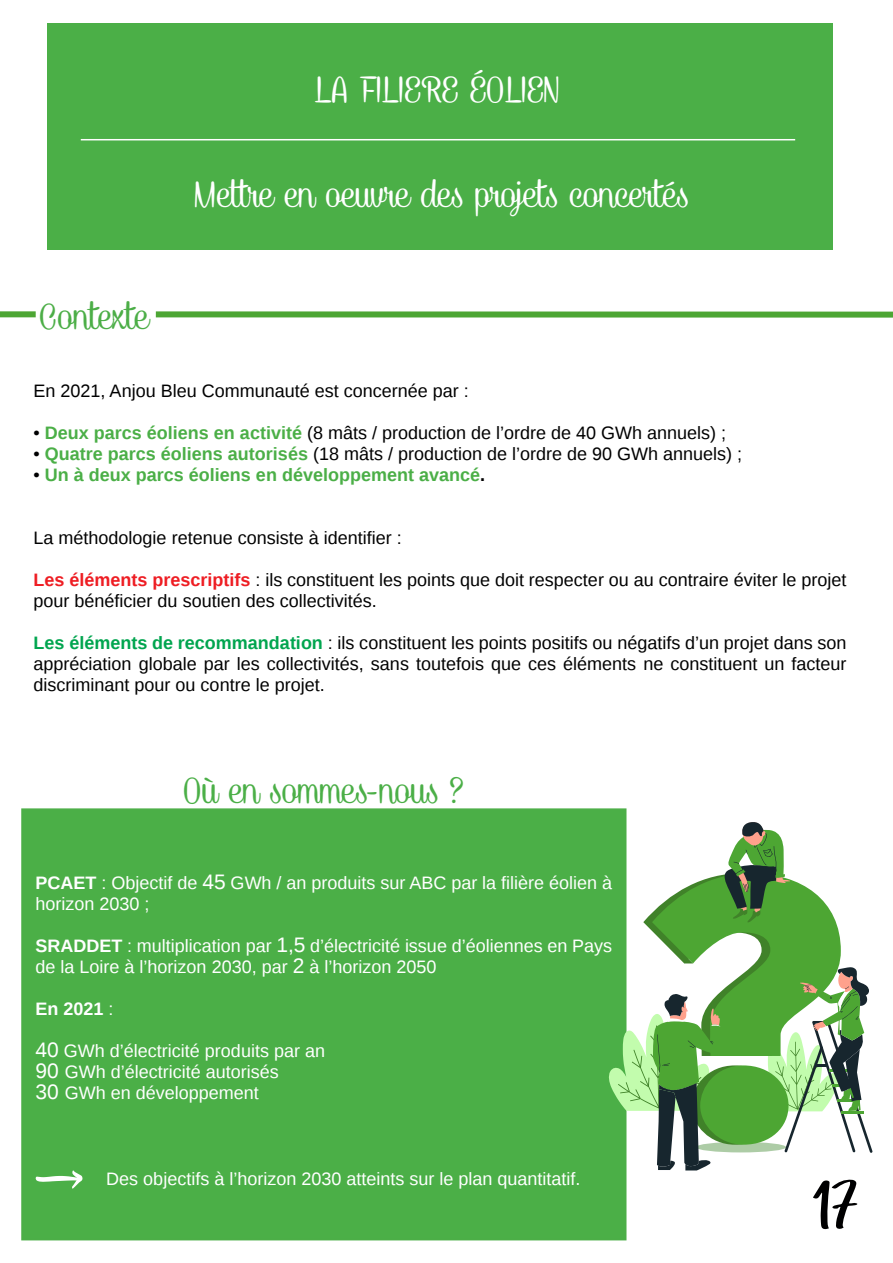
<style>
.page{position:relative;width:893px;height:1263px;background:#fff}
.page>*{position:absolute;margin:0;border:0;box-sizing:border-box;transform-origin:0 0}
.t1{font:75px "Gratise";color:#000001}
.t2{font:42px "Caneletter Script Personal Use";color:#fff}
.t3{font:42px "Caneletter Script Personal Use";color:#4baf47}
.t4{font:42px "Caneletter Script Personal Use";color:#4cae47}
.t5{font:18px/21px "Liberation Sans";color:#000001}
.t6{font:18px/21px "Liberation Sans";color:#fff}
.t7{font:700 18px "Liberation Sans";color:#4baf47}
.t8{font:700 18px "Liberation Sans";color:#fff}
.s1{font-weight:700;color:#4baf47}
.s2{font-weight:400;color:#000001}
.s3{color:#000001}
.s4{font-weight:700;color:#ee1d23}
.s5{font-weight:700;color:#00a54f}
.s6{font-weight:700}
.s7{font-size:21px}
.s8{font-weight:400}
</style>
<div class="page">
<div style="left:21px;top:808px;width:605px;height:432px;background:#4baf47;border:2px solid #4cae47"></div>
<div style="left:47px;top:23px;width:786px;height:227px;background:#4baf47"></div>
<hr style="left:81px;top:139px;width:714px;height:1px;background:#fff">
<svg style="left:36px;top:1170px;width:47px;height:19px"></svg>
<div style="left:696px;top:1142px;width:90px;height:10px;background:#adcca6;border-radius:50%"></div>
<svg style="left:652px;top:875px;width:189px;height:270px;fill:#4da633"></svg>
<svg style="left:755px;top:967px;width:118px;height:186px"></svg>
<svg style="left:609px;top:994px;width:112px;height:176px"></svg>
<svg style="left:722px;top:822px;width:68px;height:101px"></svg>
<div style="left:0;top:311px;width:36px;height:6px;background:#4da634"></div>
<div style="left:156px;top:311px;width:737px;height:7px;background:#4da634"></div>
<p class="t2" style="left:315px;top:68px;width:247px">LA FILIERE ÉOLIEN</p>
<p class="t4" style="left:40px;top:295px;width:110px">Contexte</p>
<p class="t2" style="left:195px;top:173px;width:496px">Mettre en oeuvre des projets concertés</p>
<p class="t5" style="left:34px;top:381px;width:437px">En 2021, Anjou Bleu Communauté est concernée par :</p>
<p class="t5" style="left:34px;top:423px;width:694px">• <span class="s1">Deux parcs éoliens en activité</span> (8 mâts / production de l’ordre de 40 GWh annuels) ;</p>
<p class="t5" style="left:34px;top:444px;width:710px">• <span class="s1">Quatre parcs éoliens autorisés</span> (18 mâts / production de l’ordre de 90 GWh annuels) ;</p>
<p class="t7" style="left:34px;top:463px;width:453px"><span class="s2">•</span> Un à deux parcs éoliens en développement avancé<span class="s3">.</span></p>
<p class="t5" style="left:34px;top:528px;width:370px">La méthodologie retenue consiste à identifier :</p>
<p class="t5" style="left:34px;top:570px;width:814px"><span class="s4">Les éléments prescriptifs</span> : ils constituent les points que doit respecter ou au contraire éviter le projet pour bénéficier du soutien des collectivités.</p>
<p class="t5" style="left:34px;top:633px;width:814px;text-align:justify"><span class="s5">Les éléments de recommandation</span> : ils constituent les points positifs ou négatifs d’un projet dans son appréciation globale par les collectivités, sans toutefois que ces éléments ne constituent un facteur discriminant pour ou contre le projet.</p>
<p class="t3" style="left:184px;top:769px;width:281px">Où en sommes-nous ?</p>
<p class="t6" style="left:36px;top:873px;width:578px"><span class="s6">PCAET</span> : Objectif de <span class="s7">45</span> GWh / an produits sur ABC par la filière éolien à horizon 2030 ;</p>
<p class="t6" style="left:36px;top:936px;width:578px"><span class="s6">SRADDET</span> : multiplication par <span class="s7">1,5</span> d’électricité issue d’éoliennes en Pays de la Loire à l’horizon 2030, par <span class="s7">2</span> à l’horizon 2050</p>
<p class="t8" style="left:36px;top:996px;width:80px">En 2021 <span class="s8">:</span></p>
<p class="t6" style="left:36px;top:1041px;width:291px"><span class="s7">40</span> GWh d’électricité produits par an</p>
<p class="t6" style="left:36px;top:1062px;width:245px"><span class="s7">90</span> GWh d’électricité autorisés</p>
<p class="t6" style="left:36px;top:1083px;width:225px"><span class="s7">30</span> GWh en développement</p>
<p class="t6" style="left:106px;top:1169px;width:476px">Des objectifs à l’horizon 2030 atteints sur le plan quantitatif.</p>
<p class="t1" style="left:812px;top:1160px;width:49px">17</p>
</div>
